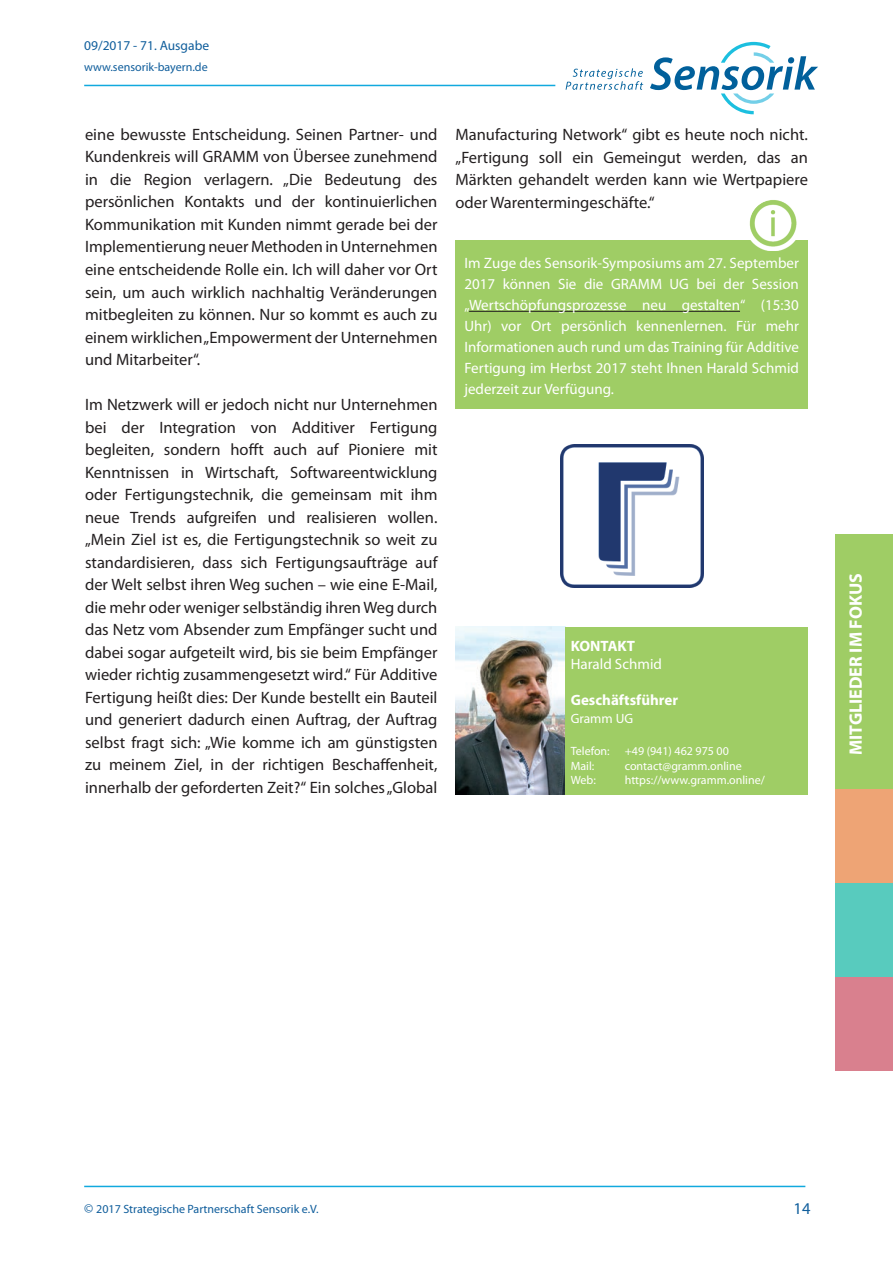
<style>
.page{position:relative;width:893px;height:1263px;background:#fff}
.page>*{position:absolute;margin:0;border:0;box-sizing:border-box;transform-origin:0 0}
.t1{font:700 18px "Myriad Pro";color:#fff}
.t2{font:16.5px/22.5px "Myriad Pro";color:#231f20;text-align:justify}
.t3{font:16.5px "Myriad Pro";color:#105e9c}
.t4{font:15px/21px "Myriad Pro";color:#fff;text-align:justify}
.t5{font:700 15px "Myriad Pro";color:#fff}
.t6{font:13.5px "Myriad Pro";color:#105e9c}
.t7{font:13.5px "Myriad Pro";color:#fff}
.t8{font:12px/14.4px "Myriad Pro";color:#fff}
.t9{font:12px "Myriad Pro";color:#105e9c}
.s1{font-size:13.5px}
</style>
<div class="page">
<hr style="left:84px;top:85px;width:471px;height:1px;background:#11a9de">
<hr style="left:84px;top:1186px;width:721px;height:1px;background:#11a9de">
<div style="left:835px;top:534px;width:58px;height:255px;background:#9fcd65"></div>
<div style="left:835px;top:789px;width:58px;height:94px;background:#eea475"></div>
<div style="left:835px;top:883px;width:58px;height:94px;background:#58cbbe"></div>
<div style="left:835px;top:977px;width:58px;height:94px;background:#d9808e"></div>
<div style="left:455px;top:240px;width:353px;height:169px;background:#9fcd65"></div>
<hr style="left:469px;top:311px;width:271px;height:1px;background:#231f20">
<img style="left:749px;top:200px;width:48px;height:51px">
<img style="left:560px;top:444px;width:143px;height:143px">
<img style="left:456px;top:627px;width:110px;height:168px">
<div style="left:566px;top:627px;width:242px;height:168px;background:#9fcd65"></div>
<svg style="left:566px;top:68px;width:77px;height:22px"></svg>
<svg style="left:650px;top:42px;width:168px;height:72px"></svg>
<p class="t6" style="left:84px;top:38px;width:126px">09/2017 - 71. Ausgabe</p>
<p class="t9" style="left:84px;top:60px;width:125px">www.sensorik-bayern.de</p>
<p class="t2" style="left:85px;top:123px;width:354px">eine bewusste Entscheidung. Seinen Partner- und Kundenkreis will GRAMM von Übersee zunehmend in die Region verlagern. „Die Bedeutung des persönlichen Kontakts und der kontinuierlichen Kommunikation mit Kunden nimmt gerade bei der Implementierung neuer Methoden in Unternehmen eine entscheidende Rolle ein. Ich will daher vor Ort sein, um auch wirklich nachhaltig Veränderungen mitbegleiten zu können. Nur so kommt es auch zu einem wirklichen „Empowerment der Unternehmen und Mitarbeiter“.</p>
<p class="t2" style="left:85px;top:394px;width:354px">Im Netzwerk will er jedoch nicht nur Unternehmen bei der Integration von Additiver Fertigung begleiten, sondern hofft auch auf Pioniere mit Kenntnissen in Wirtschaft, Softwareentwicklung oder Fertigungstechnik, die gemeinsam mit ihm neue Trends aufgreifen und realisieren wollen. „Mein Ziel ist es, die Fertigungstechnik so weit zu standardisieren, dass sich Fertigungsaufträge auf der Welt selbst ihren Weg suchen – wie eine E-Mail, die mehr oder weniger selbständig ihren Weg durch das Netz vom Absender zum Empfänger sucht und dabei sogar aufgeteilt wird, bis sie beim Empfänger wieder richtig zusammengesetzt wird.“ Für Additive Fertigung heißt dies: Der Kunde bestellt ein Bauteil und generiert dadurch einen Auftrag, der Auftrag selbst fragt sich: „Wie komme ich am günstigsten zu meinem Ziel, in der richtigen Beschaffenheit, innerhalb der geforderten Zeit?“ Ein solches „Global</p>
<p class="t2" style="left:455px;top:124px;width:354px">Manufacturing Network“ gibt es heute noch nicht. „Fertigung soll ein Gemeingut werden, das an Märkten gehandelt werden kann wie Wertpapiere oder Warentermingeschäfte.“</p>
<p class="t4" style="left:464px;top:253px;width:336px">Im Zuge des Sensorik-Symposiums am 27. September 2017 können Sie die GRAMM UG bei der Session „Wertschöpfungsprozesse neu gestalten“ (15:30<br>Uhr) vor Ort persönlich kennenlernen. Für mehr Informationen auch rund um das Training für Additive Fertigung im Herbst 2017 steht Ihnen Harald Schmid jederzeit zur Verfügung.</p>
<p class="t5" style="left:571px;top:637px;width:66px">KONTAKT</p>
<p class="t4" style="left:571px;top:654px;width:93px">Harald Schmid</p>
<p class="t5" style="left:571px;top:691px;width:109px">Geschäftsführer</p>
<p class="t7" style="left:571px;top:711px;width:64px">Gramm UG</p>
<p class="t8" style="left:571px;top:744px;width:160px">Telefon: +49 (941) 462 975 00<br>Mail:</p>
<p class="t8" style="left:625px;top:759px;width:118px">contact@gramm.online</p>
<p class="t8" style="left:571px;top:773px;width:27px">Web:</p>
<p class="t8" style="left:625px;top:773px;width:142px">https://www.gramm.online/</p>
<p class="t1" style="left:845px;top:755px;width:183px;rotate:-90deg">MITGLIEDER IM FOKUS</p>
<p class="t9" style="left:84px;top:1203px;width:236px"><span class="s1">©</span> 2017 Strategische Partnerschaft Sensorik e.V.</p>
<p class="t3" style="left:793px;top:1199px;width:18px">14</p>
</div>
